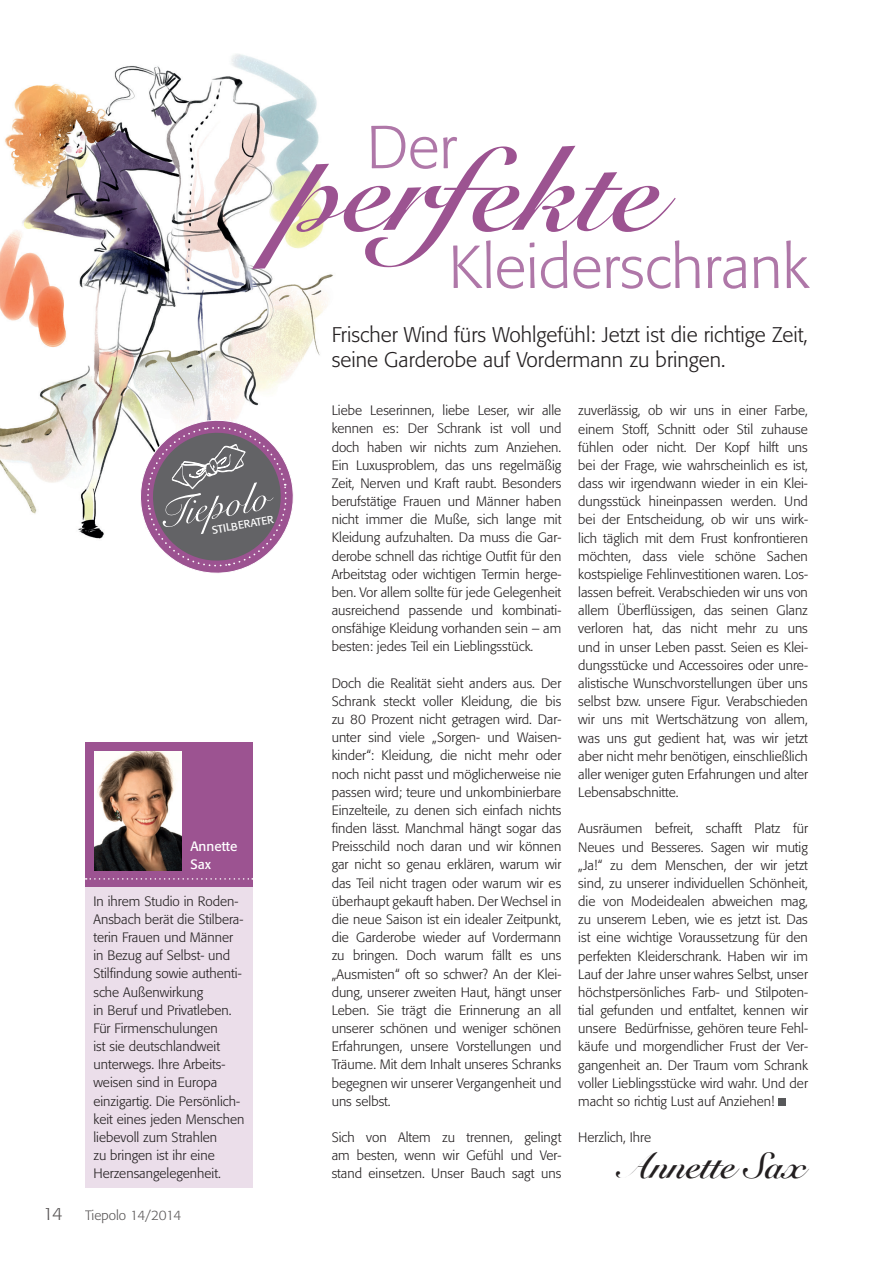
<style>
.page{position:relative;width:893px;height:1263px;background:#fff}
.page>*{position:absolute;margin:0;border:0;box-sizing:border-box;transform-origin:0 0}
.t1{font:700 120px "Snell Roundhand";color:#9c5391}
.t2{font:300 60px "Formata";color:#af77a8}
.t3{font:700 36px "Snell Roundhand";color:#231f20}
.t4{font:300 21px/25.2px "Formata";color:#231f20}
.t5{font:300 13.5px/18.1px "Formata";color:#231f20;text-align:justify}
.t6{font:13.5px/18.1px "Formata";color:#fff}
.t7{font:10.8px "Formata";color:#fff}
.s1{font-size:18px}
</style>
<div class="page">
<img style="left:0;top:54px;width:333px;height:485px">
<div style="left:85px;top:742px;width:168px;height:145px;background:#9c5391"></div>
<div style="left:85px;top:887px;width:168px;height:300px;background:#ebdeea"></div>
<svg style="left:86px;top:878px;width:167px;height:2px"></svg>
<img style="left:95px;top:751px;width:86px;height:119px">
<div style="left:778px;top:1098px;width:7px;height:7px;background:#57585a"></div>
<svg style="left:134px;top:414px;width:165px;height:160px"></svg>
<h2 class="t2" style="left:367px;top:112px;width:92px">Der</h2>
<h1 class="t1" style="left:286px;top:118px;width:377px">perfekte</h1>
<h2 class="t2" style="left:449px;top:232px;width:362px">Kleiderschrank</h2>
<p class="t7" style="left:211px;top:524px;width:64px;rotate:-10deg">STILBERATER</p>
<p class="t6" style="left:190px;top:837px;width:48px">Annette<br>Sax</p>
<p class="t5" style="left:93px;top:892px;width:152px;text-align:left">In ihrem Studio in Roden-<br>Ansbach berät die Stilbera&shy;terin Frauen und Männer in Bezug auf Selbst- und<br>Stilfindung sowie authenti&shy;sche Außenwirkung<br>in Beruf und Privatleben.<br>Für Firmenschulungen<br>ist sie deutschlandweit unterwegs. Ihre Arbeits&shy;weisen sind in Europa einzigartig. Die Persönlich&shy;keit eines jeden Menschen liebevoll zum Strahlen<br>zu bringen ist ihr eine<br>Herzensangelegenheit.</p>
<p class="t5" style="left:43px;top:1206px;width:140px"><span class="s1">14</span> Tiepolo 14/2014</p>
<h3 class="t4" style="left:332px;top:322px;width:478px">Frischer Wind fürs Wohlgefühl: Jetzt ist die richtige Zeit, seine Garderobe auf Vordermann zu bringen.</h3>
<p class="t5" style="left:332px;top:401px;width:231px">Liebe Leserinnen, liebe Leser, wir alle kennen es: Der Schrank ist voll und doch haben wir nichts zum Anziehen.<br>Ein Luxusproblem, das uns regelmäßig Zeit, Nerven und Kraft raubt. Besonders berufstätige Frauen und Männer haben nicht immer die Muße, sich lange mit Kleidung aufzuhalten. Da muss die Gar&shy;derobe schnell das richtige Outfit für den Arbeitstag oder wichtigen Termin herge&shy;ben. Vor allem sollte für jede Gelegenheit ausreichend passende und kombinati&shy;onsfähige Kleidung vorhanden sein – am besten: jedes Teil ein Lieblingsstück.</p>
<p class="t5" style="left:332px;top:674px;width:231px">Doch die Realität sieht anders aus. Der Schrank steckt voller Kleidung, die bis zu 80 Prozent nicht getragen wird. Dar&shy;unter sind viele „Sorgen- und Waisen&shy;kinder“: Kleidung, die nicht mehr oder noch nicht passt und möglicherweise nie passen wird; teure und unkombinierbare Einzelteile, zu denen sich einfach nichts finden lässt. Manchmal hängt sogar das Preisschild noch daran und wir können gar nicht so genau erklären, warum wir das Teil nicht tragen oder warum wir es überhaupt gekauft haben. Der Wechsel in die neue Saison ist ein idealer Zeitpunkt, die Garderobe wieder auf Vordermann zu bringen. Doch warum fällt es uns „Ausmisten“ oft so schwer? An der Klei&shy;dung, unserer zweiten Haut, hängt unser Leben. Sie trägt die Erinnerung an all unserer schönen und weniger schönen Erfahrungen, unsere Vorstellungen und Träume. Mit dem Inhalt unseres Schranks begegnen wir unserer Vergangenheit und uns selbst.</p>
<p class="t5" style="left:332px;top:1128px;width:231px">Sich von Altem zu trennen, gelingt am besten, wenn wir Gefühl und Ver&shy;stand einsetzen. Unser Bauch sagt uns</p>
<p class="t5" style="left:578px;top:402px;width:231px">zuverlässig, ob wir uns in einer Farbe, einem Stoff, Schnitt oder Stil zuhause fühlen oder nicht. Der Kopf hilft uns bei der Frage, wie wahrscheinlich es ist, dass wir irgendwann wieder in ein Klei&shy;dungsstück hineinpassen werden. Und bei der Entscheidung, ob wir uns wirk&shy;lich täglich mit dem Frust konfrontieren möchten, dass viele schöne Sachen kostspielige Fehlinvestitionen waren. Los&shy;lassen befreit. Verabschieden wir uns von allem Überflüssigen, das seinen Glanz verloren hat, das nicht mehr zu uns und in unser Leben passt. Seien es Klei&shy;dungsstücke und Accessoires oder unre&shy;alistische Wunschvorstellungen über uns selbst bzw. unsere Figur. Verabschieden wir uns mit Wertschätzung von allem, was uns gut gedient hat, was wir jetzt aber nicht mehr benötigen, einschließlich aller weniger guten Erfahrungen und alter Lebensabschnitte.</p>
<p class="t5" style="left:578px;top:820px;width:231px">Ausräumen befreit, schafft Platz für Neues und Besseres. Sagen wir mutig „Ja!“ zu dem Menschen, der wir jetzt sind, zu unserer individuellen Schönheit, die von Modeidealen abweichen mag, zu unserem Leben, wie es jetzt ist. Das ist eine wichtige Voraussetzung für den perfekten Kleiderschrank. Haben wir im Lauf der Jahre unser wahres Selbst, unser höchstpersönliches Farb- und Stilpoten&shy;tial gefunden und entfaltet, kennen wir unsere Bedürfnisse, gehören teure Fehl&shy;käufe und morgendlicher Frust der Ver&shy;gangenheit an. Der Traum vom Schrank voller Lieblingsstücke wird wahr. Und der macht so richtig Lust auf Anziehen!</p>
<p class="t5" style="left:578px;top:1128px;width:74px">Herzlich, Ihre</p>
<h3 class="t3" style="left:620px;top:1144px;width:186px">Annette Sax</h3>
</div>
